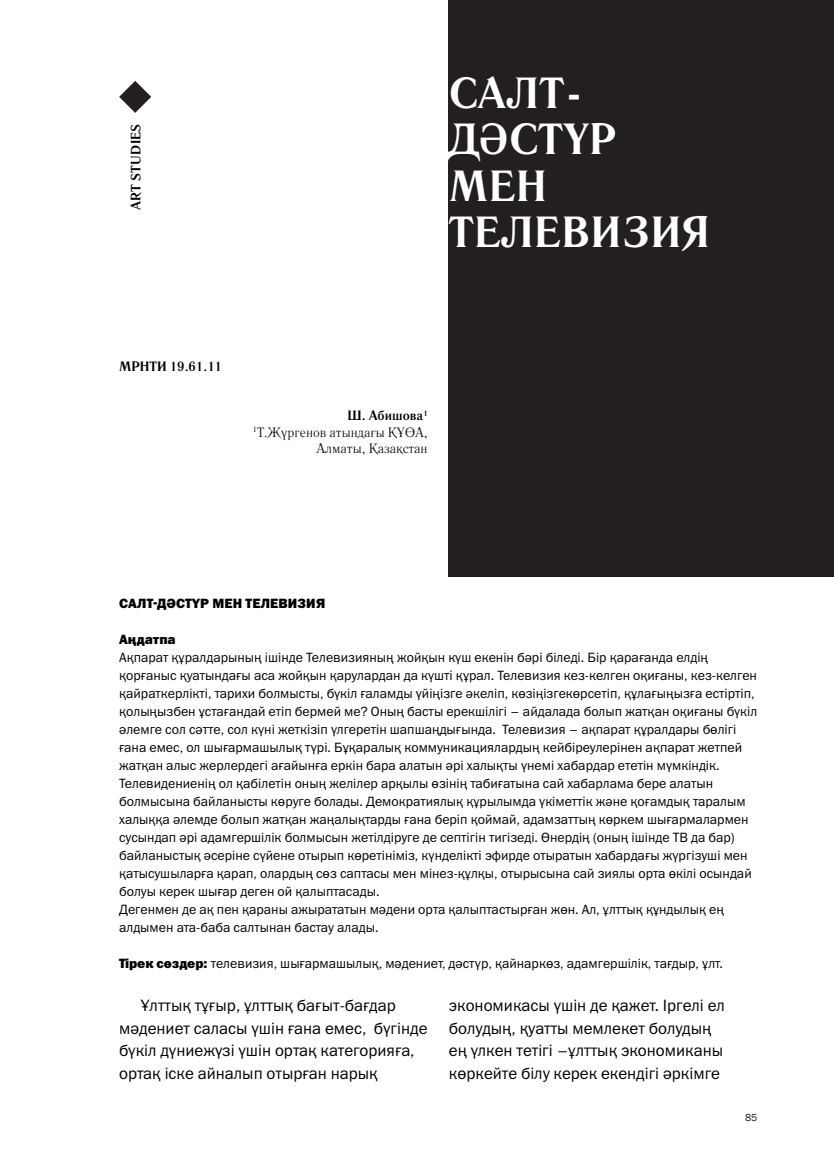
<style>
.page{position:relative;width:834px;height:1174px;background:#fff}
.page>*{position:absolute;margin:0;border:0;box-sizing:border-box;transform-origin:0 0}
.t1{font:700 43.5px/46.5px "Literaturnaya";letter-spacing:.01em;color:#fff}
.Основной_текст{font:16.5px/22.5px "Franklin Gothic ITC";color:#000}
.Основной_текст-2{font:13.5px/18px "Franklin Gothic ITC";color:#000}
.t2{font:13.5px "Literaturnaya";color:#000}
.Заголовок_в_тексте{font:800 13.5px "Franklin Gothic ITC";letter-spacing:.01em;color:#000}
.t3{font:700 13.5px "Literaturnaya C";color:#000}
.Рубрика{font:700 13.5px "Literaturnaya";color:#000}
.Рубрика-2{font:700 13.5px "Literaturnaya";letter-spacing:.025em;color:#000}
.Основной_текст-3{font:800 13.5px "Franklin Gothic ITC";color:#000}
.t4{font:10.5px "Franklin Gothic";color:#231f20}
.s1{font-weight:800}
</style>
<div class="page">
<div style="left:449px;top:0;width:384px;height:576px;background:#231f20"></div>
<svg style="left:119px;top:81px;width:32px;height:32px"></svg>
<p class="Рубрика-2" style="left:127px;top:210px;width:88px;rotate:-90deg">ART STUDIES</p>
<p class="t1" style="left:449px;top:72px;width:168px">САЛТ-<br>ДӘСТҮР</p>
<p class="t1" style="left:449px;top:165px;width:262px">МЕН<br>ТЕЛЕВИЗИЯ</p>
<p class="t3" style="left:119px;top:357px;width:104px">МРНТИ 19.61.11</p>
<p class="Рубрика" style="left:347px;top:407px;width:82px">Ш. Абишова<sup>1</sup></p>
<p class="t2" style="left:253px;top:424px;width:176px"><sup>1</sup>Т.Жүргенов атындағы ҚҰӨА,</p>
<p class="t2" style="left:316px;top:441px;width:113px">Алматы, Қазақстан</p>
<p class="Заголовок_в_тексте" style="left:119px;top:595px;width:208px">САЛТ-ДӘСТҮР МЕН ТЕЛЕВИЗИЯ</p>
<p class="Основной_текст-3" style="left:119px;top:631px;width:58px">Аңдатпа</p>
<p class="Основной_текст-2" style="left:119px;top:648px;width:639px">Ақпарат құралдарының ішінде Телевизияның жойқын күш екенін бәрі біледі. Бір қарағанда елдің қорғаныс қуатындағы аса жойқын қарулардан да күшті құрал. Телевизия кез-келген оқиғаны, кез-келген қайраткерлікті, тарихи болмысты, бүкіл ғаламды үйіңізге әкеліп, көзіңізгекөрсетіп, құлағыңызға естіртіп, қолыңызбен ұстағандай етіп бермей ме? Оның басты ерекшілігі – айдалада болып жатқан оқиғаны бүкіл әлемге сол сәтте, сол күні жеткізіп үлгеретін шапшаңдығында. Телевизия – ақпарат құралдары бөлігі ғана емес, ол шығармашылық түрі. Бұқаралық коммуникациялардың кейбіреулерінен ақпарат жетпей жатқан алыс жерлердегі ағайынға еркін бара алатын әрі халықты үнемі хабардар ететін мүмкіндік.<br>Телевидениенің ол қабілетін оның желілер арқылы өзінің табиғатына сай хабарлама бере алатын болмысына байланысты көруге болады. Демократиялық құрылымда үкіметтік және қоғамдық таралым халыққа әлемде болып жатқан жаңалықтарды ғана беріп қоймай, адамзаттың көркем шығармалармен сусындап әрі адамгершілік болмысын жетілдіруге де септігін тигізеді. Өнердің (оның ішінде ТВ да бар) байланыстық әсеріне сүйене отырып көретініміз, күнделікті эфирде отыратын хабардағы жүргізуші мен қатысушыларға қарап, олардың сөз саптасы мен мінез-құлқы, отырысына сай зиялы орта өкілі осындай болуы керек шығар деген ой қалыптасады.</p>
<p class="Основной_текст-2" style="left:119px;top:900px;width:606px">Дегенмен де ақ пен қараны ажырататын мәдени орта қалыптастырған жөн. Ал, ұлттық құндылық ең алдымен ата-баба салтынан бастау алады.</p>
<p class="Основной_текст-2" style="left:119px;top:954px;width:605px"><span class="s1">Тірек сөздер:</span> телевизия, шығармашылық, мәдениет, дәстүр, қайнаркөз, адамгершілік, тағдыр, ұлт.</p>
<p class="Основной_текст" style="left:119px;top:994px;width:310px;text-indent:21px">Ұлттық тұғыр, ұлттық бағыт-бағдар мәдениет саласы үшін ғана емес, бүгінде бүкіл дүниежүзі үшін ортақ категорияға, ортақ іске айналып отырған нарық</p>
<p class="Основной_текст" style="left:449px;top:994px;width:277px">экономикасы үшін де қажет. Іргелі ел болудың, қуатты мемлекет болудың ең үлкен тетігі –ұлттық экономиканы көркейте білу керек екендігі әркімге</p>
<p class="t4" style="left:745px;top:1110px;width:14px">85</p>
</div>
